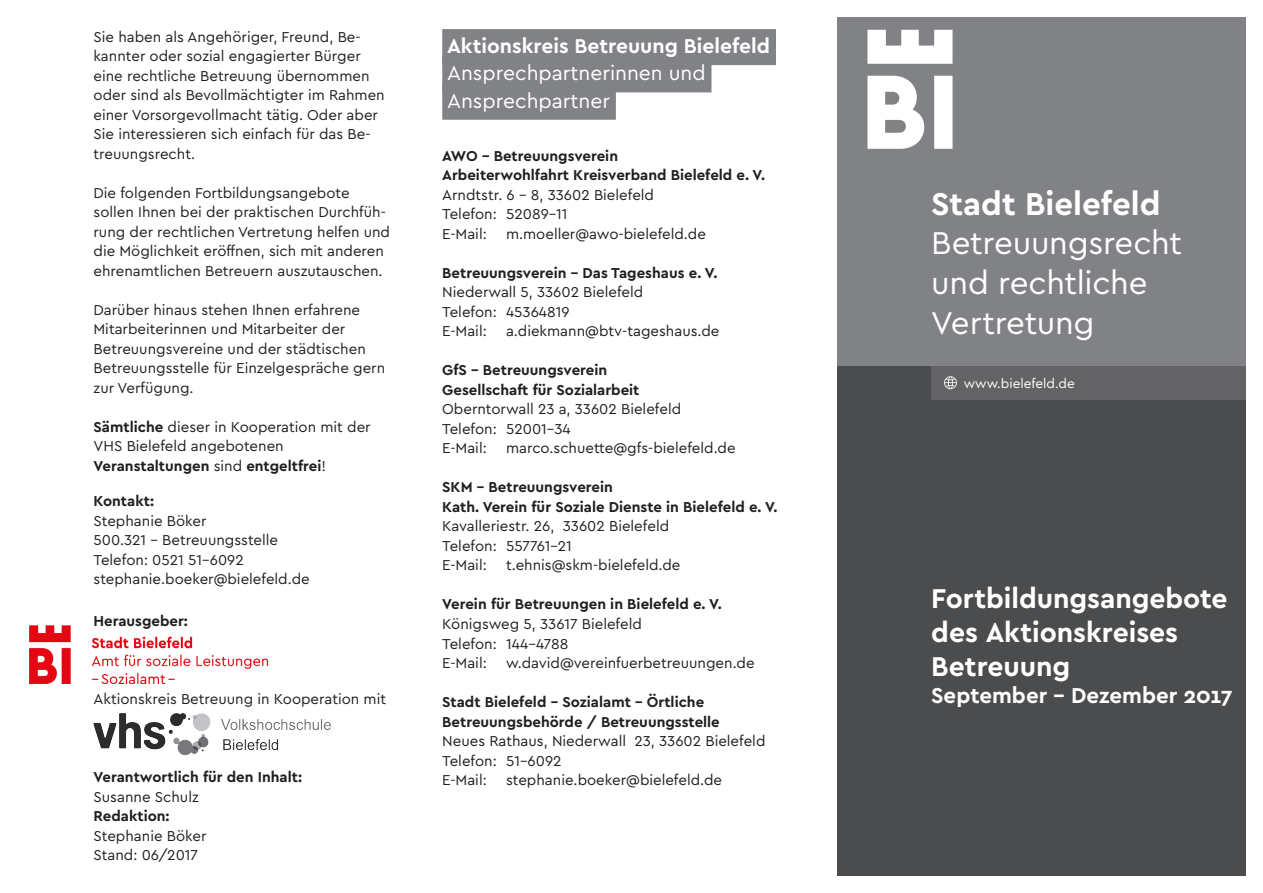
<style>
.page{position:relative;width:1263px;height:893px;background:#fff}
.page>*{position:absolute;margin:0;border:0;box-sizing:border-box;transform-origin:0 0}
.Titel_Subline{font:33px "Cera Bielefeld";letter-spacing:-.01em;color:#fff}
.Titel_Headline{font:700 33px "Cera Bielefeld";color:#fff}
.Titel_Subline-2{font:700 28.5px "Cera Bielefeld";color:#fff}
.Titel_Subline-3{font:700 22.5px "Cera Bielefeld";color:#fff}
.Fließtext{font:21px "Cera Bielefeld";color:#fff}
.Fließtext-2{font:700 21px "Cera Bielefeld";color:#fff}
.Fließtext-3{font:15px/19.5px "Cera Bielefeld";color:#231f20}
.Fließtext-4{font:700 15px "Cera Bielefeld";color:#231f20}
.Fließtext-5{font:13.5px "Cera Bielefeld";color:#fff}
.s1{font-weight:700}
.s2{font-weight:400}
</style>
<div class="page">
<img style="left:30px;top:625px;width:239px;height:58px">
<div style="left:442px;top:29px;width:334px;height:36px;background:#808285"></div>
<div style="left:442px;top:56px;width:269px;height:36px;background:#808285"></div>
<div style="left:442px;top:84px;width:174px;height:36px;background:#808285"></div>
<img style="left:93px;top:713px;width:238px;height:43px">
<div style="left:838px;top:366px;width:408px;height:510px;background:#4b4c4d"></div>
<div style="left:931px;top:366px;width:315px;height:34px;background:#636366"></div>
<svg style="left:944px;top:376px;width:13px;height:13px"></svg>
<div style="left:838px;top:17px;width:408px;height:349px;background:#808285"></div>
<svg style="left:867px;top:30px;width:85px;height:119px"></svg>
<p class="Fließtext-3" style="left:94px;top:26px;width:293px">Sie haben als Angehöriger, Freund, Be&shy;kannter oder sozial engagierter Bürger eine rechtliche Betreuung übernommen oder sind als Bevollmächtigter im Rahmen einer Vorsorgevollmacht tätig. Oder aber Sie interessieren sich einfach für das Be&shy;treuungsrecht.</p>
<p class="Fließtext-3" style="left:94px;top:182px;width:298px">Die folgenden Fortbildungsangebote sollen Ihnen bei der praktischen Durchfüh&shy;rung der rechtlichen Vertretung helfen und die Möglichkeit eröffnen, sich mit anderen ehrenamtlichen Betreuern auszutauschen.</p>
<p class="Fließtext-3" style="left:94px;top:299px;width:293px">Darüber hinaus stehen Ihnen erfahrene Mitarbeiterinnen und Mitarbeiter der Betreuungsvereine und der städtischen Betreuungsstelle für Einzelgespräche gern zur Verfügung.</p>
<p class="Fließtext-3" style="left:94px;top:416px;width:279px"><span class="s1">Sämtliche</span> dieser in Kooperation mit der<br>VHS Bielefeld angebotenen</p>
<p class="Fließtext-4" style="left:94px;top:456px;width:234px">Veranstaltungen <span class="s2">sind</span> entgeltfrei<span class="s2">!</span></p>
<p class="Fließtext-4" style="left:94px;top:491px;width:62px">Kontakt:</p>
<p class="Fließtext-3" style="left:94px;top:510px;width:114px">Stephanie Böker</p>
<p class="Fließtext-3" style="left:94px;top:530px;width:186px">500.321 - Betreuungsstelle</p>
<p class="Fließtext-3" style="left:94px;top:549px;width:152px">Telefon: 0521 51-6092</p>
<p class="Fließtext-3" style="left:94px;top:569px;width:218px">stephanie.boeker@bielefeld.de</p>
<p class="Fließtext-4" style="left:94px;top:611px;width:96px">Herausgeber:</p>
<p class="Fließtext-3" style="left:94px;top:689px;width:294px">Aktionskreis Betreuung in Kooperation mit</p>
<p class="Fließtext-4" style="left:94px;top:767px;width:210px">Verantwortlich für den Inhalt:</p>
<p class="Fließtext-3" style="left:94px;top:786px;width:107px">Susanne Schulz</p>
<p class="Fließtext-4" style="left:94px;top:806px;width:78px">Redaktion:</p>
<p class="Fließtext-3" style="left:94px;top:825px;width:114px">Stephanie Böker</p>
<p class="Fließtext-3" style="left:94px;top:845px;width:106px">Stand: 06/2017</p>
<p class="Fließtext-2" style="left:447px;top:32px;width:324px">Aktionskreis Betreuung Bielefeld</p>
<p class="Fließtext" style="left:447px;top:59px;width:260px">Ansprechpartnerinnen und</p>
<p class="Fließtext" style="left:447px;top:87px;width:164px">Ansprechpartner</p>
<p class="Fließtext-4" style="left:442px;top:146px;width:177px">AWO - Betreuungsverein</p>
<p class="Fließtext-4" style="left:442px;top:165px;width:324px">Arbeiterwohlfahrt Kreisverband Bielefeld e. V.</p>
<p class="Fließtext-3" style="left:442px;top:185px;width:213px">Arndtstr. 6 - 8, 33602 Bielefeld</p>
<p class="Fließtext-3" style="left:442px;top:204px;width:127px">Telefon: 52089-11</p>
<p class="Fließtext-3" style="left:442px;top:224px;width:46px">E-Mail:</p>
<p class="Fließtext-3" style="left:506px;top:224px;width:201px">m.moeller@awo-bielefeld.de</p>
<p class="Fließtext-4" style="left:442px;top:263px;width:277px">Betreuungsverein – Das Tageshaus e. V.</p>
<p class="Fließtext-3" style="left:442px;top:282px;width:203px">Niederwall 5, 33602 Bielefeld</p>
<p class="Fließtext-3" style="left:442px;top:302px;width:129px">Telefon: 45364819</p>
<p class="Fließtext-3" style="left:442px;top:321px;width:46px">E-Mail:</p>
<p class="Fließtext-3" style="left:506px;top:321px;width:215px">a.diekmann@btv-tageshaus.de</p>
<p class="Fließtext-4" style="left:442px;top:360px;width:166px">GfS - Betreuungsverein</p>
<p class="Fließtext-4" style="left:442px;top:380px;width:199px">Gesellschaft für Sozialarbeit</p>
<p class="Fließtext-3" style="left:442px;top:399px;width:240px">Oberntorwall 23 a, 33602 Bielefeld</p>
<p class="Fließtext-3" style="left:442px;top:419px;width:130px">Telefon: 52001-34</p>
<p class="Fließtext-3" style="left:442px;top:438px;width:46px">E-Mail:</p>
<p class="Fließtext-3" style="left:506px;top:438px;width:231px">marco.schuette@gfs-bielefeld.de</p>
<p class="Fließtext-4" style="left:442px;top:477px;width:172px">SKM - Betreuungsverein</p>
<p class="Fließtext-4" style="left:442px;top:497px;width:337px">Kath. Verein für Soziale Dienste in Bielefeld e. V.</p>
<p class="Fließtext-3" style="left:442px;top:516px;width:228px">Kavalleriestr. 26, 33602 Bielefeld</p>
<p class="Fließtext-3" style="left:442px;top:536px;width:131px">Telefon: 557761-21</p>
<p class="Fließtext-3" style="left:442px;top:555px;width:46px">E-Mail:</p>
<p class="Fließtext-3" style="left:506px;top:555px;width:176px">t.ehnis@skm-bielefeld.de</p>
<p class="Fließtext-4" style="left:442px;top:594px;width:281px">Verein für Betreuungen in Bielefeld e. V.</p>
<p class="Fließtext-3" style="left:442px;top:614px;width:201px">Königsweg 5, 33617 Bielefeld</p>
<p class="Fließtext-3" style="left:442px;top:633px;width:128px">Telefon: 144-4788</p>
<p class="Fließtext-3" style="left:442px;top:653px;width:46px">E-Mail:</p>
<p class="Fließtext-3" style="left:506px;top:653px;width:250px">w.david@vereinfuerbetreuungen.de</p>
<p class="Fließtext-4" style="left:442px;top:692px;width:264px">Stadt Bielefeld – Sozialamt – Örtliche</p>
<p class="Fließtext-4" style="left:442px;top:711px;width:279px">Betreuungsbehörde / Betreuungsstelle</p>
<p class="Fließtext-3" style="left:442px;top:731px;width:325px">Neues Rathaus, Niederwall 23, 33602 Bielefeld</p>
<p class="Fließtext-3" style="left:442px;top:750px;width:121px">Telefon: 51–6092</p>
<p class="Fließtext-3" style="left:442px;top:770px;width:46px">E-Mail:</p>
<p class="Fließtext-3" style="left:506px;top:770px;width:218px">stephanie.boeker@bielefeld.de</p>
<p class="Titel_Headline" style="left:931px;top:182px;width:231px">Stadt Bielefeld</p>
<p class="Titel_Subline" style="left:931px;top:221px;width:252px">Betreuungsrecht</p>
<p class="Titel_Subline" style="left:931px;top:261px;width:218px">und rechtliche</p>
<p class="Titel_Subline" style="left:931px;top:300px;width:165px">Vertretung</p>
<p class="Fließtext-5" style="left:964px;top:374px;width:113px">www.bielefeld.de</p>
<p class="Titel_Subline-2" style="left:931px;top:579px;width:298px">Fortbildungsangebote</p>
<p class="Titel_Subline-2" style="left:931px;top:613px;width:248px">des Aktionskreises</p>
<p class="Titel_Subline-2" style="left:931px;top:648px;width:141px">Betreuung</p>
<p class="Titel_Subline-3" style="left:931px;top:681px;width:303px">September - Dezember 2017</p>
</div>
